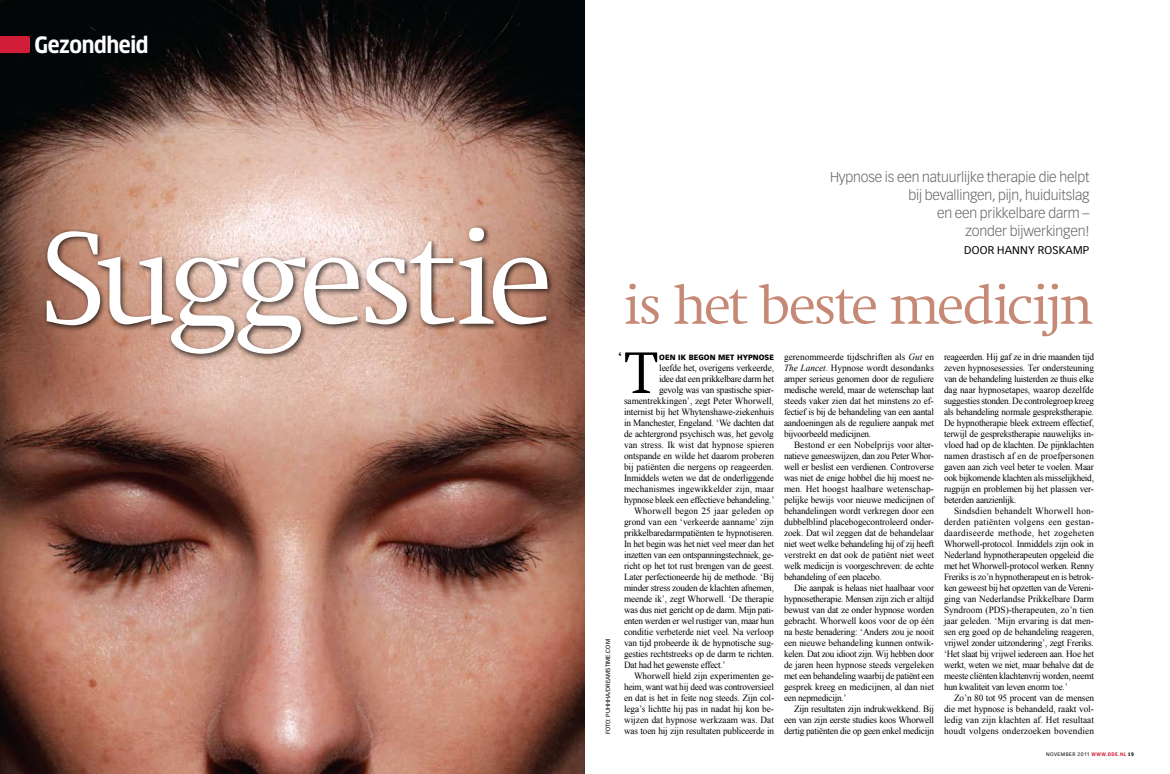
<style>
.page{position:relative;width:1170px;height:774px;background:#fff}
.page>*{position:absolute;margin:0;border:0;box-sizing:border-box;transform-origin:0 0}
.t1{font:300 137px "Swift";letter-spacing:-.06em;color:#fff}
.t2{font:300 60.8px "Swift";color:#000}
.t3{font:300 57px "Swift";letter-spacing:-.055em;color:#c58976}
.t4{font:700 22px "Clan Narrow";letter-spacing:-.02em;color:#fff}
.t5{font:16px "Swift";color:#000}
.t6{font:300 14px/18px "Vectora LH";letter-spacing:-.01em;color:#636466;text-align:right}
.t7{font:11px "Vectora LH";letter-spacing:.02em;color:#000}
.t8{font:9.4px/11px "Times New Roman";letter-spacing:-.02em;color:#000;text-align:justify}
.t9{font:9.4px "Times New Roman";color:#000}
.t10{font:9.4px "Times New Roman";letter-spacing:.01em;color:#000}
.t11{font:9.4px "Times New Roman";letter-spacing:.015em;color:#000}
.t12{font:9.4px "Times New Roman";letter-spacing:.005em;color:#000}
.t13{font:900 7.5px "Vectora LH";letter-spacing:.005em;color:#000}
.t14{font:6px "Vectora LH";color:#000}
.t15{font:5px "Vectora LH";letter-spacing:.1em;color:#000}
.s1{font-style:italic}
.s2{font-family:"Clan Narrow";font-weight:700;font-size:4.8px;color:#d11d38}
.s3{font-family:"Clan Narrow";font-weight:700;font-size:4.8px}
</style>
<div class="page">
<img style="left:0;top:0;width:585px;height:774px">
<div style="left:43px;top:224px;width:512px;height:137px;background:#000;opacity:.75"></div>
<svg style="left:0;top:36px;width:30px;height:17px"></svg>
<h3 class="t4" style="left:35px;top:31px;width:116px">GEZONDHEID</h3>
<h1 class="t1" style="left:38px;top:205px;width:516px">Suggestie</h1>
<p class="t14" style="left:604px;top:734px;width:97px;rotate:-90deg">FOTO: PUHHHA/DREAMSTIME.COM</p>
<h3 class="t6" style="left:830px;top:168px;width:261px">Hypnose is een natuurlijke therapie die helpt bij bevallingen, pijn, huiduitslag<br>en een prikkelbare darm –<br>zonder bijwerkingen!</h3>
<p class="t7" style="left:964px;top:244px;width:125px">DOOR HANNY ROSKAMP</p>
<h3 class="t3" style="left:624px;top:274px;width:472px">is het beste medicijn</h3>
<h2 class="t2" style="left:625px;top:340px;width:34px">T</h2>
<p class="t13" style="left:659px;top:353px;width:113px">OEN IK BEGON MET HYPNOSE</p>
<h3 class="t5" style="left:618px;top:349px;width:6px">‘</h3>
<p class="t8" style="left:659px;top:362px;width:116px">leefde het, overigens verkeerde,</p>
<p class="t8" style="left:659px;top:373px;width:116px">idee dat een prikkelbare darm het</p>
<p class="t8" style="left:659px;top:384px;width:116px">gevolg was van spastische spier-</p>
<p class="t9" style="left:624px;top:395px;width:151px">samentrekkingen’, zegt Peter Whorwell,</p>
<p class="t8" style="left:624px;top:406px;width:152px">internist bij het Whytenshawe-ziekenhuis</p>
<p class="t8" style="left:624px;top:417px;width:151px">in Manchester, Engeland. ‘We dachten dat</p>
<p class="t8" style="left:624px;top:428px;width:151px">de achtergrond psychisch was, het gevolg</p>
<p class="t10" style="left:624px;top:439px;width:152px">van stress. Ik wist dat hypnose spieren</p>
<p class="t8" style="left:624px;top:450px;width:152px">ontspande en wilde het daarom proberen</p>
<p class="t9" style="left:624px;top:461px;width:151px">bij patiënten die nergens op reageerden.</p>
<p class="t8" style="left:624px;top:472px;width:151px">Inmiddels weten we dat de onderliggende</p>
<p class="t10" style="left:624px;top:483px;width:152px">mechanismes ingewikkelder zijn, maar</p>
<p class="t8" style="left:624px;top:494px;width:152px">hypnose bleek een effectieve behandeling.’</p>
<p class="t11" style="left:634px;top:505px;width:141px">Whorwell begon 25 jaar geleden op</p>
<p class="t9" style="left:624px;top:516px;width:151px">grond van een ‘verkeerde aanname’ zijn</p>
<p class="t8" style="left:624px;top:527px;width:152px">prikkelbaredarmpatiënten te hypnotiseren.</p>
<p class="t8" style="left:624px;top:538px;width:152px">In het begin was het niet veel meer dan het</p>
<p class="t8" style="left:624px;top:549px;width:152px">inzetten van een ontspanningstechniek, ge-</p>
<p class="t8" style="left:624px;top:560px;width:152px">richt op het tot rust brengen van de geest.</p>
<p class="t8" style="left:624px;top:571px;width:151px">Later perfectioneerde hij de methode. ‘Bij</p>
<p class="t8" style="left:624px;top:582px;width:152px">minder stress zouden de klachten afnemen,</p>
<p class="t8" style="left:624px;top:593px;width:152px">meende ik’, zegt Whorwell. ‘De therapie</p>
<p class="t8" style="left:624px;top:604px;width:152px">was dus niet gericht op de darm. Mijn pati-</p>
<p class="t8" style="left:624px;top:615px;width:152px">ënten werden er wel rustiger van, maar hun</p>
<p class="t8" style="left:624px;top:626px;width:151px">conditie verbeterde niet veel. Na verloop</p>
<p class="t8" style="left:624px;top:637px;width:152px">van tijd probeerde ik de hypnotische sug-</p>
<p class="t8" style="left:624px;top:648px;width:152px">gesties rechtstreeks op de darm te richten.</p>
<p class="t8" style="left:624px;top:659px;width:103px">Dat had het gewenste effect.’</p>
<p class="t8" style="left:634px;top:670px;width:141px">Whorwell hield zijn experimenten ge-</p>
<p class="t8" style="left:624px;top:681px;width:152px">heim, want wat hij deed was controversieel</p>
<p class="t8" style="left:624px;top:692px;width:152px">en dat is het in feite nog steeds. Zijn col-</p>
<p class="t8" style="left:624px;top:703px;width:151px">lega’s lichtte hij pas in nadat hij kon be-</p>
<p class="t12" style="left:624px;top:714px;width:151px">wijzen dat hypnose werkzaam was. Dat</p>
<p class="t8" style="left:624px;top:725px;width:152px">was toen hij zijn resultaten publiceerde in</p>
<p class="t8" style="left:784px;top:351px;width:152px">gerenommeerde tijdschriften als <span class="s1">Gut</span> en <span class="s1">The Lancet</span>. Hypnose wordt desondanks amper serieus genomen door de reguliere medische wereld, maar de wetenschap laat steeds vaker zien dat het minstens zo ef&shy;fectief is bij de behandeling van een aantal aandoeningen als de reguliere aanpak met bijvoorbeeld medicijnen.</p>
<p class="t8" style="left:784px;top:439px;width:152px;text-indent:10px">Bestond er een Nobelprijs voor alter&shy;natieve geneeswijzen, dan zou Peter Whor&shy;well er beslist een verdienen. Controverse was niet de enige hobbel die hij moest ne&shy;men. Het hoogst haalbare wetenschap&shy;pelijke bewijs voor nieuwe medicijnen of behandelingen wordt verkregen door een dubbelblind placebogecontroleerd onder&shy;zoek. Dat wil zeggen dat de behandelaar niet weet welke behandeling hij of zij heeft verstrekt en dat ook de patiënt niet weet welk medicijn is voorgeschreven: de echte behandeling of een placebo.</p>
<p class="t8" style="left:784px;top:582px;width:152px;text-indent:10px">Die aanpak is helaas niet haalbaar voor hypnosetherapie. Mensen zijn zich er altijd bewust van dat ze onder hypnose worden gebracht. Whorwell koos voor de op één na beste benadering: ‘Anders zou je nooit een nieuwe behandeling kunnen ontwik&shy;kelen. Dat zou idioot zijn. Wij hebben door de jaren heen hypnose steeds vergeleken met een behandeling waarbij de patiënt een gesprek kreeg en medicijnen, al dan niet een nepmedicijn.’</p>
<p class="t8" style="left:784px;top:703px;width:152px;text-indent:10px">Zijn resultaten zijn indrukwekkend. Bij een van zijn eerste studies koos Whorwell dertig patiënten die op geen enkel medicijn</p>
<p class="t8" style="left:944px;top:351px;width:152px">reageerden. Hij gaf ze in drie maanden tijd zeven hypnosesessies. Ter ondersteuning van de behandeling luisterden ze thuis elke dag naar hypnosetapes, waarop dezelfde suggesties stonden. De controlegroep kreeg als behandeling normale gesprekstherapie.<br>De hypnotherapie bleek extreem effectief, terwijl de gesprekstherapie nauwelijks in&shy;vloed had op de klachten. De pijnklachten namen drastisch af en de proefpersonen gaven aan zich veel beter te voelen. Maar ook bijkomende klachten als misselijkheid, rugpijn en problemen bij het plassen ver&shy;beterden aanzienlijk.</p>
<p class="t8" style="left:944px;top:505px;width:152px;text-indent:10px">Sindsdien behandelt Whorwell hon&shy;derden patiënten volgens een gestan&shy;daardiseerde methode, het zogeheten Whorwell-protocol. Inmiddels zijn ook in Nederland hypnotherapeuten opgeleid die met het Whorwell-protocol werken. Renny Freriks is zo’n hypnotherapeut en is betrok&shy;ken geweest bij het opzetten van de Vereni&shy;ging van Nederlandse Prikkelbare Darm Syndroom (PDS)-therapeuten, zo’n tien jaar geleden. ‘Mijn ervaring is dat men&shy;sen erg goed op de behandeling reageren, vrijwel zonder uitzondering’, zegt Freriks. ‘Het slaat bij vrijwel iedereen aan. Hoe het werkt, weten we niet, maar behalve dat de meeste cliënten klachtenvrij worden, neemt hun kwaliteit van leven enorm toe.’</p>
<p class="t8" style="left:944px;top:692px;width:152px;text-indent:10px">Zo’n 80 tot 95 procent van de mensen die met hypnose is behandeld, raakt vol&shy;ledig van zijn klachten af. Het resultaat</p>
<p class="t11" style="left:944px;top:725px;width:152px">houdt volgens onderzoeken bovendien</p>
<p class="t15" style="left:1046px;top:751px;width:89px">NOVEMBER 2011 <span class="s2">WWW.ODE.NL</span> <span class="s3">19</span></p>
</div>
